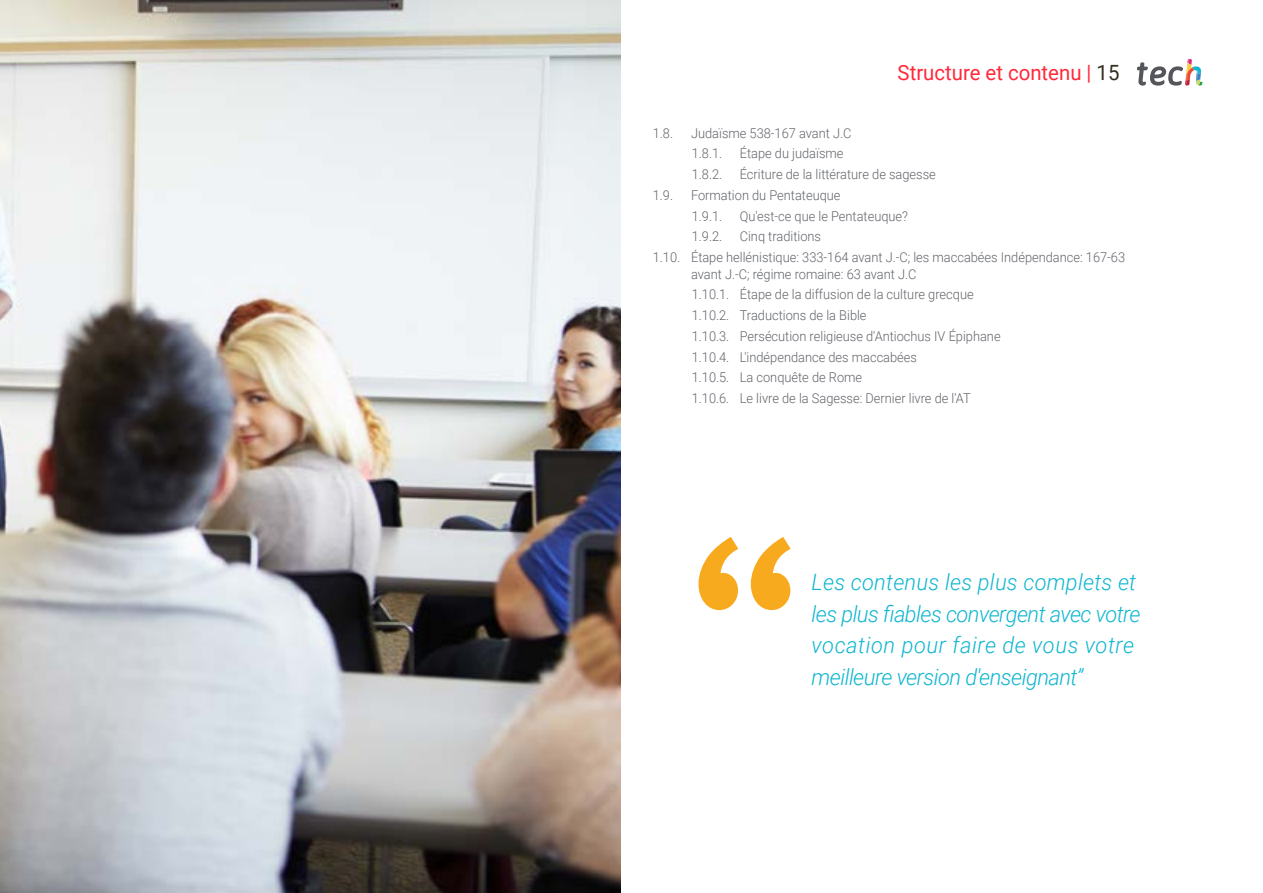
<style>
.page{position:relative;width:1263px;height:893px;background:#fff}
.page>*{position:absolute;margin:0;border:0;box-sizing:border-box;transform-origin:0 0}
.t1{font:italic 300 22.5px/31.5px "Roboto";letter-spacing:-.025em;color:#0fb6cf}
.t2{font:21px "Roboto";color:#ff293a}
.t3{font:300 13.5px/20.7px "Roboto";color:#61646a;scale:.95 1}
.s1{color:#312e20}
</style>
<div class="page">
<svg style="left:698px;top:537px;width:93px;height:73px"></svg>
<img style="left:0;top:0;width:621px;height:893px">
<svg style="left:1137px;top:59px;width:65px;height:27px"></svg>
<p class="t3" style="left:653px;top:122px;width:23px">1.8.</p>
<p class="t3" style="left:691px;top:122px;width:170px">Judaïsme 538-167 avant J.C<br>1.8.1.</p>
<p class="t3" style="left:740px;top:143px;width:111px">Étape du judaïsme</p>
<h2 class="t2" style="left:898px;top:57px;width:223px">Structure et contenu | <span class="s1">15</span></h2>
<p class="t3" style="left:692px;top:164px;width:34px">1.8.2.</p>
<p class="t3" style="left:740px;top:164px;width:208px">Écriture de la littérature de sagesse</p>
<p class="t3" style="left:653px;top:184px;width:23px">1.9.</p>
<p class="t3" style="left:691px;top:184px;width:159px">Formation du Pentateuque<br>1.9.1.</p>
<p class="t3" style="left:740px;top:205px;width:179px">Qu'est-ce que le Pentateuque?</p>
<p class="t3" style="left:653px;top:226px;width:499px;text-indent:87px">Cinq traditions<br>1.10. Étape hellénistique: 333-164 avant J.-C; les maccabées Indépendance: 167-63</p>
<p class="t3" style="left:691px;top:263px;width:327px">avant J.-C; régime romaine: 63 avant J.C<br>1.10.1. Étape de la diffusion de la culture grecque 1.10.2. Traductions de la Bible<br>1.10.3. Persécution religieuse d'Antiochus IV Épiphane 1.10.4. L'indépendance des maccabées<br>1.10.5. La conquête de Rome<br>1.10.6. Le livre de la Sagesse: Dernier livre de l'AT</p>
<p class="t3" style="left:692px;top:226px;width:34px">1.9.2.</p>
<h1 class="t1" style="left:811px;top:566px;width:331px">Les contenus les plus complets et les plus fiables convergent avec votre vocation pour faire de vous votre meilleure version d'enseignant”</h1>
</div>
